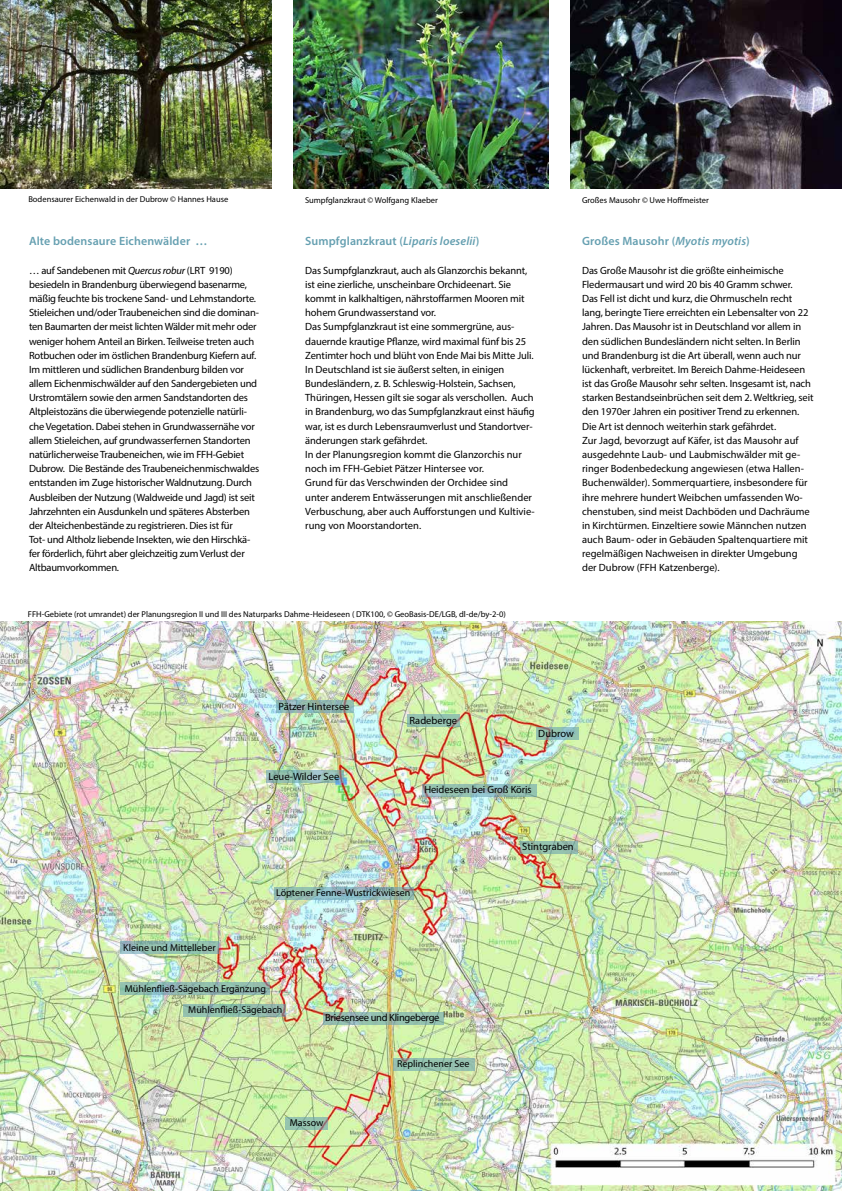
<style>
.page{position:relative;width:842px;height:1191px;background:#fff}
.page>*{position:absolute;margin:0;border:0;box-sizing:border-box;transform-origin:0 0}
.t1{font:600 12px "Myriad Pro";letter-spacing:.01em;color:#66a0b1}
.t2{font:10.5px/14.2px "Myriad Pro";letter-spacing:-.01em;color:#000}
.t3{font:10.5px "Myriad Pro";letter-spacing:-.03em;color:#000}
.t4{font:10px "Myriad Pro";color:#000}
.t5{font:8.5px "Myriad Pro";color:#000}
.s1{font-style:italic}
</style>
<div class="page">
<img style="left:0;top:621px;width:842px;height:570px">
<img style="left:0;top:0;width:271px;height:189px">
<img style="left:570px;top:0;width:272px;height:188px">
<img style="left:294px;top:0;width:254px;height:189px">
<svg style="left:120px;top:941px;width:99px;height:13px"></svg>
<svg style="left:183px;top:1003px;width:102px;height:13px"></svg>
<svg style="left:323px;top:1011px;width:120px;height:13px;background:#97bcaa"></svg>
<svg style="left:120px;top:982px;width:149px;height:13px;background:#8fb8ad"></svg>
<svg style="left:393px;top:1057px;width:82px;height:13px"></svg>
<svg style="left:537px;top:727px;width:42px;height:13px"></svg>
<svg style="left:422px;top:784px;width:115px;height:13px"></svg>
<svg style="left:407px;top:714px;width:53px;height:13px"></svg>
<svg style="left:274px;top:887px;width:139px;height:13px;background:#8eb6b4"></svg>
<svg style="left:520px;top:840px;width:58px;height:13px"></svg>
<svg style="left:267px;top:770px;width:77px;height:13px"></svg>
<svg style="left:276px;top:700px;width:78px;height:13px"></svg>
<svg style="left:285px;top:1117px;width:43px;height:13px"></svg>
<p class="t5" style="left:28px;top:194px;width:201px">Bodensaurer Eichenwald in der Dubrow © Hannes Hause</p>
<p class="t5" style="left:305px;top:195px;width:134px">Sumpfglanzkraut © Wolfgang Klaeber</p>
<p class="t5" style="left:582px;top:194px;width:128px">Großes Mausohr © Uwe Hoffmeister</p>
<p class="t1" style="left:29px;top:234px;width:180px">Alte bodensaure Eichenwälder …</p>
<p class="t2" style="left:29px;top:263px;width:232px">… auf Sandebenen mit <span class="s1">Quercus robur</span> (LRT 9190) besiedeln in Brandenburg überwiegend basenarme, mäßig feuchte bis trockene Sand- und Lehmstandorte.<br>Stieleichen und/oder Traubeneichen sind die dominan&shy;ten Baumarten der meist lichten Wälder mit mehr oder weniger hohem Anteil an Birken. Teilweise treten auch Rotbuchen oder im östlichen Brandenburg Kiefern auf.<br>Im mittleren und südlichen Brandenburg bilden vor allem Eichenmischwälder auf den Sandergebieten und Urstromtälern sowie den armen Sandstandorten des Altpleistozäns die überwiegende potenzielle natürli&shy;che Vegetation. Dabei stehen in Grundwassernähe vor allem Stieleichen, auf grundwasserfernen Standorten natürlicherweise Traubeneichen, wie im FFH-Gebiet Dubrow. Die Bestände des Traubeneichenmischwaldes entstanden im Zuge historischer Waldnutzung. Durch Ausbleiben der Nutzung (Waldweide und Jagd) ist seit Jahrzehnten ein Ausdunkeln und späteres Absterben der Alteichenbestände zu registrieren. Dies ist für<br>Tot- und Altholz liebende Insekten, wie den Hirschkä&shy;fer förderlich, führt aber gleichzeitig zum Verlust der Altbaumvorkommen.</p>
<p class="t1" style="left:305px;top:234px;width:176px">Sumpfglanzkraut (<span class="s1">Liparis loeselii</span>)</p>
<p class="t2" style="left:305px;top:263px;width:231px">Das Sumpfglanzkraut, auch als Glanzorchis bekannt, ist eine zierliche, unscheinbare Orchideenart. Sie kommt in kalkhaltigen, nährstoffarmen Mooren mit hohem Grundwasserstand vor.<br>Das Sumpfglanzkraut ist eine sommergrüne, aus&shy;dauernde krautige Pflanze, wird maximal fünf bis 25<br>Zentimter hoch und blüht von Ende Mai bis Mitte Juli.<br>In Deutschland ist sie äußerst selten, in einigen Bundesländern, z. B. Schleswig-Holstein, Sachsen, Thüringen, Hessen gilt sie sogar als verschollen. Auch in Brandenburg, wo das Sumpfglanzkraut einst häufig war, ist es durch Lebensraumverlust und Standortver&shy;änderungen stark gefährdet.<br>In der Planungsregion kommt die Glanzorchis nur noch im FFH-Gebiet Pätzer Hintersee vor.<br>Grund für das Verschwinden der Orchidee sind<br>unter anderem Entwässerungen mit anschließender Verbuschung, aber auch Aufforstungen und Kultivie&shy;rung von Moorstandorten.</p>
<p class="t5" style="left:28px;top:608px;width:479px">FFH-Gebiete (rot umrandet) der Planungsregion II und III des Naturparks Dahme-Heideseen ( DTK100, © GeoBasis-DE/LGB, dl-de/by-2-0)</p>
<p class="t1" style="left:582px;top:234px;width:169px">Großes Mausohr (<span class="s1">Myotis myotis</span>)</p>
<p class="t2" style="left:582px;top:263px;width:233px">Das Große Mausohr ist die größte einheimische Fledermausart und wird 20 bis 40 Gramm schwer.<br>Das Fell ist dicht und kurz, die Ohrmuscheln recht lang, beringte Tiere erreichten ein Lebensalter von 22<br>Jahren. Das Mausohr ist in Deutschland vor allem in den südlichen Bundesländern nicht selten. In Berlin und Brandenburg ist die Art überall, wenn auch nur lückenhaft, verbreitet. Im Bereich Dahme-Heideseen ist das Große Mausohr sehr selten. Insgesamt ist, nach starken Bestandseinbrüchen seit dem 2. Weltkrieg, seit den 1970er Jahren ein positiver Trend zu erkennen.<br>Die Art ist dennoch weiterhin stark gefährdet.<br>Zur Jagd, bevorzugt auf Käfer, ist das Mausohr auf ausgedehnte Laub- und Laubmischwälder mit ge&shy;ringer Bodenbedeckung angewiesen (etwa Hallen-Buchenwälder). Sommerquartiere, insbesondere für ihre mehrere hundert Weibchen umfassenden Wo&shy;chenstuben, sind meist Dachböden und Dachräume in Kirchtürmen. Einzeltiere sowie Männchen nutzen auch Baum- oder in Gebäuden Spaltenquartiere mit regelmäßigen Nachweisen in direkter Umgebung der Dubrow (FFH Katzenberge).</p>
<p class="t2" style="left:278px;top:699px;width:73px">Pätzer Hintersee</p>
<p class="t2" style="left:269px;top:769px;width:72px">Leue-Wilder See</p>
<p class="t2" style="left:409px;top:713px;width:49px">Radeberge</p>
<p class="t2" style="left:538px;top:726px;width:37px">Dubrow</p>
<p class="t2" style="left:424px;top:782px;width:109px">Heideseen bei Groß Köris</p>
<p class="t2" style="left:522px;top:839px;width:53px">Stintgraben</p>
<p class="t4" style="left:276px;top:886px;width:136px">Löptener Fenne-Wustrickwiesen</p>
<p class="t4" style="left:123px;top:941px;width:94px">Kleine und Mittelleber</p>
<p class="t4" style="left:125px;top:982px;width:143px">Mühlenfließ-Sägebach Ergänzung</p>
<p class="t4" style="left:188px;top:1003px;width:96px">Mühlenfließ-Sägebach</p>
<p class="t3" style="left:325px;top:1010px;width:116px">Briesensee und Klingeberge</p>
<p class="t4" style="left:397px;top:1057px;width:74px">Replinchener See</p>
<p class="t4" style="left:290px;top:1116px;width:35px">Massow</p>
</div>
